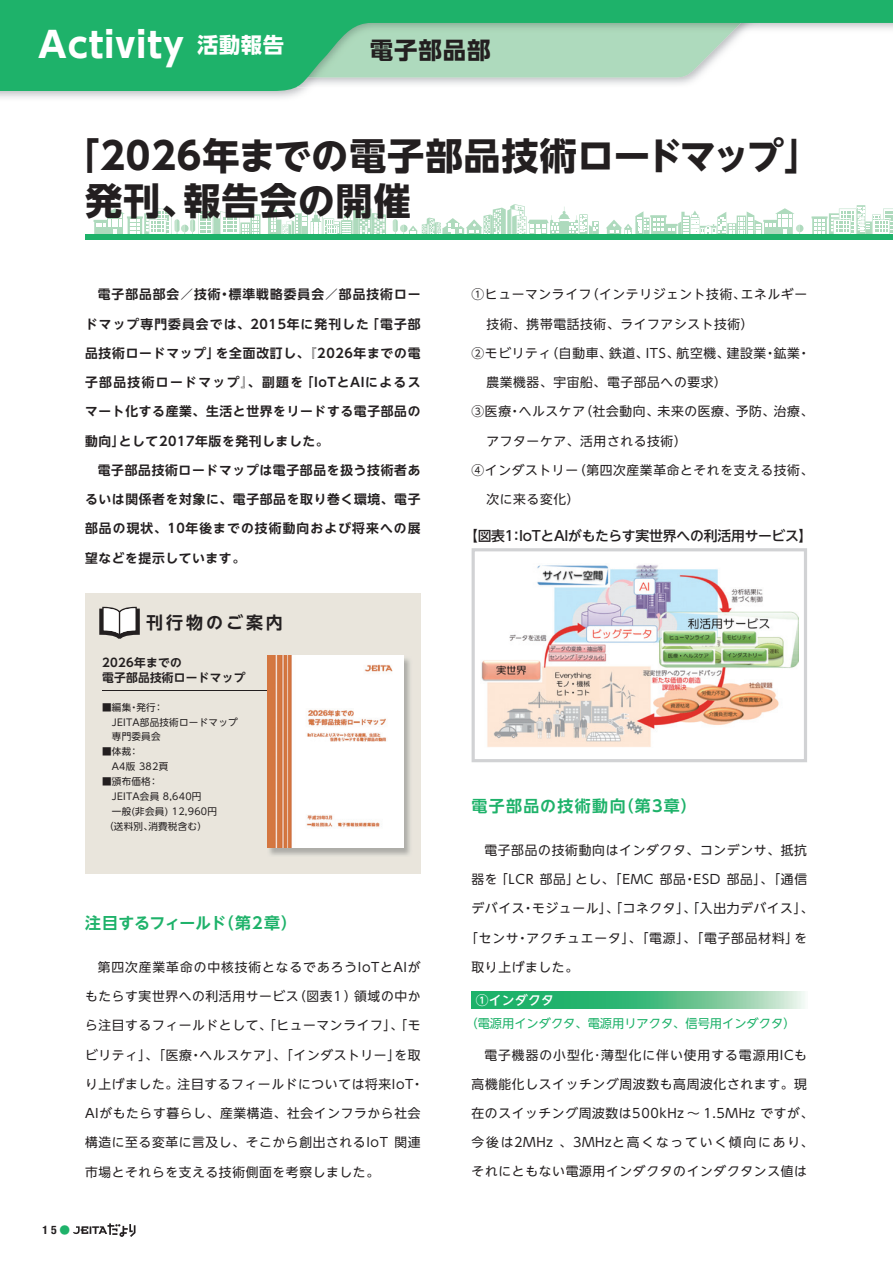
<style>
.page{position:relative;width:893px;height:1263px;background:#fff}
.page>*{position:absolute;margin:0;border:0;box-sizing:border-box;transform-origin:0 0}
.t1{font:700 37.2px/44.7px "UD Shin Go NT Pro";letter-spacing:.025em;color:#231f20}
.t2{font:700 35.1px "UD Shin Go NT Pro";letter-spacing:.025em;color:#fff}
.t3{font:700 23.4px "UD Shin Go NT Pro";letter-spacing:.04em;color:#231f20}
.t4{font:700 16.95px "UD Shin Go NT Pro De";letter-spacing:.175em;color:#231f20}
.t5{font:700 15.9px "UD Shin Go NT Pro De";letter-spacing:-.01em;color:#1eb26a}
.t6{font:700 15.9px "UD Shin Go NT Pro De";letter-spacing:.07em;color:#1eb26a}
.t7{font:500 13.8px "UD Shin Go NT Pro";letter-spacing:-.015em;color:#231f20}
.t8{font:12.75px "UD Shin Go NT Pro";letter-spacing:.05em;color:#231f20}
.t9{font:700 12.75px "UD Shin Go NT Pro De";letter-spacing:.055em;color:#231f20}
.t10{font:700 12.75px "UD Shin Go NT Pro De";letter-spacing:.11em;color:#231f20}
.t11{font:12.75px "UD Shin Go NT Pro";letter-spacing:.145em;color:#231f20}
.t12{font:700 12.75px "UD Shin Go NT Pro De";letter-spacing:.085em;color:#231f20}
.t13{font:12.75px "UD Shin Go NT Pro";letter-spacing:.075em;color:#231f20}
.t14{font:12.75px "UD Shin Go NT Pro";letter-spacing:.08em;color:#231f20}
.t15{font:700 12.75px "UD Shin Go NT Pro De";letter-spacing:.09em;color:#231f20}
.t16{font:700 12.75px "UD Shin Go NT Pro De";letter-spacing:.08em;color:#231f20}
.t17{font:500 12.75px "UD Shin Go NT Pro";letter-spacing:.025em;color:#fff}
.t18{font:12.15px "UD Shin Go NT Pro";color:#1eb26a}
.t19{font:700 11.7px/14.9px "UD Shin Go NT Pro De";letter-spacing:.025em;color:#231f20}
.t20{font:700 condensed 11.7px "Helvetica Neue LT Std";color:#231f20}
.t21{font:9.6px/14.9px "UD Shin Go NT Pro";letter-spacing:.025em;color:#231f20}
.s1{font-size:21.3px}
.s2{font-family:"UD Shin Go NT Pro";font-weight:400;font-stretch:normal;font-size:10.65px;color:#1eb26a}
</style>
<div class="page">
<svg style="left:268px;top:206px;width:118px;height:28px"></svg>
<svg style="left:811px;top:205px;width:82px;height:29px"></svg>
<svg style="left:393px;top:204px;width:206px;height:30px"></svg>
<svg style="left:606px;top:208px;width:197px;height:26px"></svg>
<svg style="left:94px;top:208px;width:166px;height:26px"></svg>
<div style="left:85px;top:234px;width:808px;height:5px;background:#1eb26a"></div>
<svg style="left:0;top:0;width:893px;height:91px;fill:#1eb26a"></svg>
<svg style="left:472px;top:991px;width:333px;height:17px;background:#56c189"></svg>
<div style="left:85px;top:593px;width:336px;height:280px;background:#e9e5dc"></div>
<svg style="left:99px;top:607px;width:41px;height:32px"></svg>
<hr style="left:102px;top:690px;width:172px;height:1px;background:#231f20">
<img style="left:267px;top:655px;width:143px;height:200px">
<img style="left:268px;top:656px;width:136px;height:192px">
<img style="left:481px;top:565px;width:317px;height:182px">
<div style="left:472px;top:548px;width:335px;height:214px;border:3px solid #d1d2d4"></div>
<svg style="left:73px;top:1223px;width:62px;height:14px"></svg>
<h2 class="t2" style="left:38px;top:16px;width:247px">Activity <span class="s1">活動報告</span></h2>
<h3 class="t3" style="left:370px;top:31px;width:122px">電子部品部</h3>
<h1 class="t1" style="left:85px;top:133px;width:738px;text-indent:-23px">「2026年までの電子部品技術ロードマップ」発刊、報告会の開催</h1>
<p class="t16" style="left:98px;top:284px;width:324px">電子部品部会／技術・標準戦略委員会／部品技術ロー</p>
<p class="t12" style="left:85px;top:313px;width:337px">ドマップ専門委員会では、2015年に発刊した「電子部</p>
<p class="t9" style="left:85px;top:343px;width:337px">品技術ロードマップ」を全面改訂し、『2026年までの電</p>
<p class="t10" style="left:85px;top:372px;width:337px">子部品技術ロードマップ』、副題を「IoTとAIによるス</p>
<p class="t9" style="left:85px;top:401px;width:337px">マート化する産業、生活と世界をリードする電子部品の</p>
<p class="t9" style="left:85px;top:430px;width:245px">動向」として2017年版を発刊しました。</p>
<p class="t9" style="left:98px;top:460px;width:324px">電子部品技術ロードマップは電子部品を扱う技術者あ</p>
<p class="t9" style="left:85px;top:489px;width:337px">るいは関係者を対象に、電子部品を取り巻く環境、電子</p>
<p class="t15" style="left:85px;top:518px;width:337px">部品の現状、10年後までの技術動向および将来への展</p>
<p class="t9" style="left:85px;top:547px;width:162px">望などを提示しています。</p>
<h3 class="t4" style="left:146px;top:609px;width:138px">刊行物のご案内</h3>
<p class="t19" style="left:102px;top:655px;width:145px">2026年までの<br>電子部品技術ロードマップ</p>
<p class="t21" style="left:102px;top:699px;width:137px">■編集・発行：<br>　JEITA部品技術ロードマップ　専門委員会</p>
<p class="t21" style="left:102px;top:744px;width:68px">■体裁：<br>　A4版 382頁</p>
<p class="t21" style="left:102px;top:774px;width:116px">■頒布価格：<br>　JEITA会員 8,640円<br>　一般(非会員) 12,960円（送料別、消費税含む）</p>
<p class="t5" style="left:85px;top:910px;width:213px">注目するフィールド（第2章）</p>
<p class="t13" style="left:98px;top:957px;width:324px">第四次産業革命の中核技術となるであろうIoTとAIが</p>
<p class="t8" style="left:85px;top:986px;width:337px">もたらす実世界への利活用サービス（図表1 ）領域の中か</p>
<p class="t8" style="left:85px;top:1015px;width:337px">ら注目するフィールドとして、「ヒューマンライフ」、「モ</p>
<p class="t8" style="left:85px;top:1044px;width:337px">ビリティ」、「医療・ヘルスケア」、「インダストリー」を取</p>
<p class="t8" style="left:85px;top:1074px;width:340px">り上げました。注目するフィールドについては将来IoT・</p>
<p class="t8" style="left:85px;top:1103px;width:337px">AIがもたらす暮らし、産業構造、社会インフラから社会</p>
<p class="t8" style="left:85px;top:1132px;width:337px">構造に至る変革に言及し、そこから創出されるIoT 関連</p>
<p class="t8" style="left:85px;top:1161px;width:296px">市場とそれらを支える技術側面を考察しました。</p>
<p class="t20" style="left:43px;top:1223px;width:29px">15<span class="s2">●</span></p>
<p class="t8" style="left:472px;top:284px;width:337px">①ヒューマンライフ（インテリジェント技術、エネルギー</p>
<p class="t8" style="left:486px;top:313px;width:269px">技術、携帯電話技術、ライフアシスト技術）</p>
<p class="t8" style="left:472px;top:343px;width:340px">②モビリティ（自動車、鉄道、ITS、航空機、建設業・鉱業・</p>
<p class="t8" style="left:486px;top:372px;width:242px">農業機器、宇宙船、電子部品への要求）</p>
<p class="t8" style="left:472px;top:401px;width:343px">③医療・ヘルスケア（社会動向、未来の医療、予防、治療、</p>
<p class="t8" style="left:486px;top:430px;width:202px">アフターケア、活用される技術）</p>
<p class="t8" style="left:472px;top:460px;width:343px">④インダストリー（第四次産業革命とそれを支える技術、</p>
<p class="t8" style="left:486px;top:489px;width:95px">次に来る変化）</p>
<p class="t7" style="left:464px;top:524px;width:350px">【図表1：IoTとAIがもたらす実世界への利活用サービス】</p>
<p class="t6" style="left:472px;top:793px;width:227px">電子部品の技術動向（第3章）</p>
<p class="t8" style="left:484px;top:840px;width:324px">電子部品の技術動向はインダクタ、コンデンサ、抵抗</p>
<p class="t8" style="left:472px;top:869px;width:337px">器を「LCR 部品」とし、「EMC 部品・ESD 部品」、「通信</p>
<p class="t8" style="left:472px;top:898px;width:343px">デバイス・モジュール」、「コネクタ」、「入出力デバイス」、</p>
<p class="t8" style="left:465px;top:927px;width:343px">「センサ・アクチュエータ」、「電源」、「電子部品材料」を</p>
<p class="t8" style="left:472px;top:957px;width:108px">取り上げました。</p>
<p class="t17" style="left:476px;top:990px;width:80px">①インダクタ</p>
<p class="t18" style="left:465px;top:1013px;width:332px">（電源用インダクタ、電源用リアクタ、信号用インダクタ）</p>
<p class="t14" style="left:484px;top:1044px;width:324px">電子機器の小型化･薄型化に伴い使用する電源用ICも</p>
<p class="t8" style="left:472px;top:1073px;width:337px">高機能化しスイッチング周波数も高周波化されます。現</p>
<p class="t8" style="left:472px;top:1103px;width:343px">在のスイッチング周波数は500kHz ～ 1.5MHz ですが、</p>
<p class="t11" style="left:472px;top:1132px;width:343px">今後は2MHz ､ 3MHzと高くなっていく傾向にあり、</p>
<p class="t8" style="left:472px;top:1161px;width:337px">それにともない電源用インダクタのインダクタンス値は</p>
</div>
